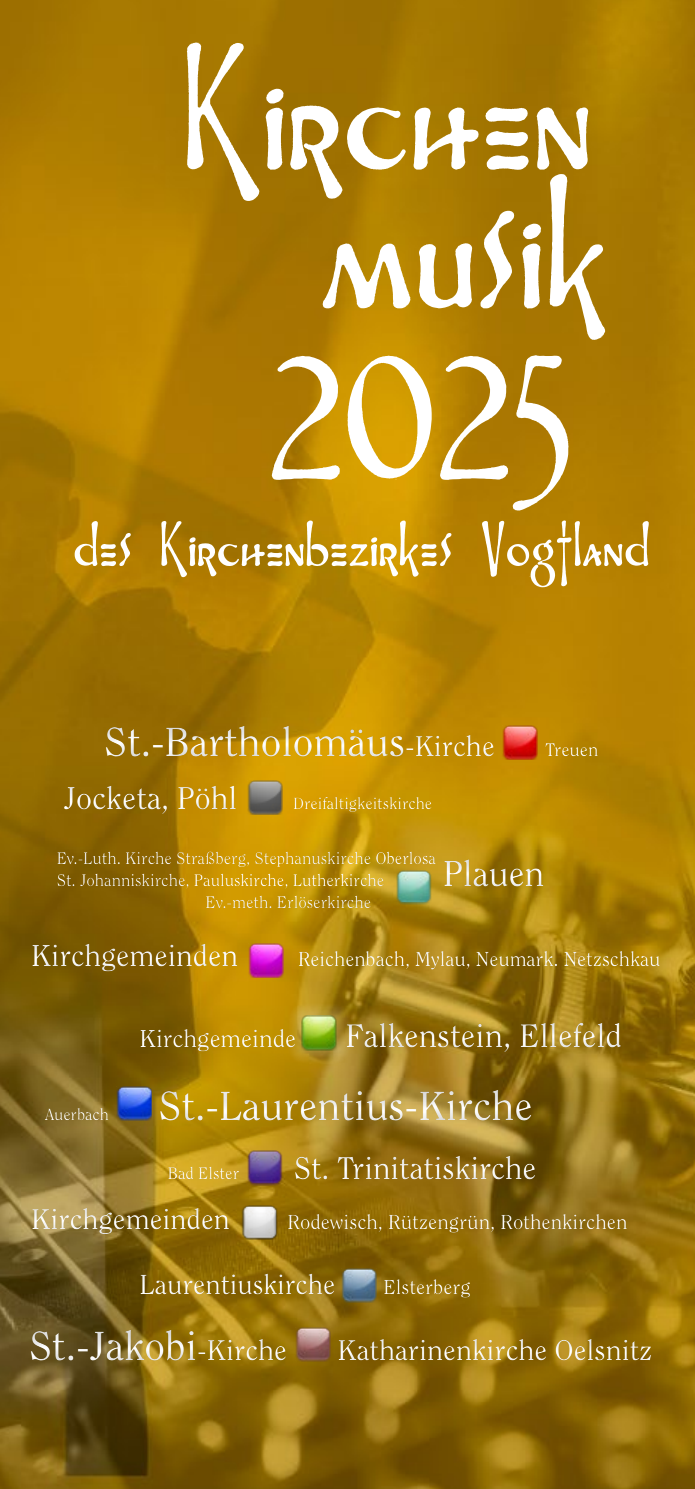
<style>
.page{position:relative;width:695px;height:1489px;background:#fff}
.page>*{position:absolute;margin:0;border:0;box-sizing:border-box;transform-origin:0 0}
.t1{font:40.5px "Clearface Std";color:#fff}
.t2{font:35.75px "Clearface Std";color:#fff}
.t3{font:32.5px "Clearface Std";color:#fff}
.t4{font:31.25px "Clearface Std";color:#fff}
.t5{font:30px "Clearface Std";color:#fff}
.t6{font:28.25px "Clearface Std";color:#fff}
.t7{font:27.5px "Clearface Std";color:#fff}
.t8{font:24.25px "Clearface Std";color:#fff}
.t9{font:20.25px "Clearface Std";color:#fff}
.t10{font:20px "Clearface Std";color:#fff}
.t11{font:18.25px "Clearface Std";color:#fff}
.t12{font:16.75px/22.2px "Clearface Std";color:#fff}
.t13{font:16.25px "Clearface Std";color:#fff}
.s1{font-size:28.25px}
</style>
<div class="page">
<img style="left:0;top:0;width:694px;height:1488px">
<div style="left:24px;top:935px;width:657px;height:62px;background:#000;opacity:.5"></div>
<img style="left:248px;top:943px;width:35px;height:34px">
<svg style="left:74px;top:521px;width:57px;height:45px"></svg>
<svg style="left:161px;top:520px;width:290px;height:57px"></svg>
<svg style="left:482px;top:520px;width:166px;height:67px;background:#c39932"></svg>
<svg style="left:187px;top:42px;width:72px;height:159px"></svg>
<svg style="left:266px;top:89px;width:17px;height:81px"></svg>
<svg style="left:290px;top:105px;width:315px;height:235px"></svg>
<svg style="left:272px;top:356px;width:68px;height:124px"></svg>
<svg style="left:347px;top:356px;width:84px;height:124px"></svg>
<svg style="left:440px;top:355px;width:128px;height:155px"></svg>
<div style="left:134px;top:1267px;width:360px;height:47px;background:#000;opacity:.5"></div>
<img style="left:341px;top:1268px;width:35px;height:34px">
<div style="left:58px;top:777px;width:397px;height:65px;background:#000;opacity:.5"></div>
<img style="left:248px;top:780px;width:34px;height:34px">
<div style="left:42px;top:1080px;width:514px;height:72px;background:#000;opacity:.5"></div>
<img style="left:117px;top:1086px;width:35px;height:34px">
<div style="left:96px;top:714px;width:526px;height:65px;background:#000;opacity:.5"></div>
<img style="left:502px;top:725px;width:35px;height:34px">
<div style="left:20px;top:1321px;width:655px;height:71px;background:#000;opacity:.5"></div>
<img style="left:295px;top:1327px;width:35px;height:34px">
<div style="left:134px;top:1014px;width:511px;height:47px;background:#000;opacity:.5"></div>
<div style="left:288px;top:1001px;width:62px;height:62px;background:#fff;opacity:.4"></div>
<img style="left:301px;top:1015px;width:35px;height:34px">
<div style="left:26px;top:1200px;width:625px;height:64px;background:#000;opacity:.5"></div>
<img style="left:242px;top:1209px;width:35px;height:30px">
<div style="left:54px;top:845px;width:513px;height:79px;background:#000;opacity:.5"></div>
<img style="left:396px;top:870px;width:35px;height:34px">
<div style="left:159px;top:1146px;width:400px;height:63px;background:#000;opacity:.5"></div>
<img style="left:247px;top:1150px;width:35px;height:35px">
<h1 class="t1" style="left:104px;top:717px;width:392px">St.-Bartholomäus<span class="s1">-Kirche</span></h1>
<h3 class="t4" style="left:64px;top:780px;width:175px">Jocketa, Pöhl</h3>
<p class="t13" style="left:293px;top:794px;width:141px">Dreifaltigkeitskirche</p>
<p class="t11" style="left:545px;top:738px;width:55px">Treuen</p>
<p class="t12" style="left:57px;top:846px;width:380px">Ev.-Luth. Kirche Straßberg, Stephanuskirche Oberlosa<br>St. Johanniskirche, Pauluskirche, Lutherkirche</p>
<h2 class="t2" style="left:443px;top:852px;width:103px">Plauen</h2>
<p class="t12" style="left:205px;top:891px;width:167px">Ev.-meth. Erlöserkirche</p>
<h3 class="t5" style="left:31px;top:937px;width:208px">Kirchgemeinden</h3>
<p class="t9" style="left:298px;top:946px;width:364px">Reichenbach, Mylau, Neumark. Netzschkau</p>
<p class="t13" style="left:45px;top:1104px;width:66px">Auerbach</p>
<h3 class="t8" style="left:140px;top:1024px;width:158px">Kirchgemeinde</h3>
<h3 class="t3" style="left:345px;top:1016px;width:278px">Falkenstein, Ellefeld</h3>
<h1 class="t1" style="left:158px;top:1081px;width:375px">St.-Laurentius-Kirche</h1>
<p class="t12" style="left:168px;top:1161px;width:73px">Bad Elster</p>
<h3 class="t4" style="left:294px;top:1148px;width:244px">St. Trinitatiskirche</h3>
<h3 class="t6" style="left:31px;top:1202px;width:200px">Kirchgemeinden</h3>
<p class="t9" style="left:287px;top:1210px;width:341px">Rodewisch, Rützengrün, Rothenkirchen</p>
<h3 class="t7" style="left:140px;top:1267px;width:197px">Laurentiuskirche</h3>
<p class="t10" style="left:383px;top:1274px;width:88px">Elsterberg</p>
<h1 class="t1" style="left:29px;top:1322px;width:259px">St.-Jakobi<span class="s1">-Kirche</span></h1>
<h3 class="t6" style="left:337px;top:1333px;width:316px">Katharinenkirche Oelsnitz</h3>
</div>
